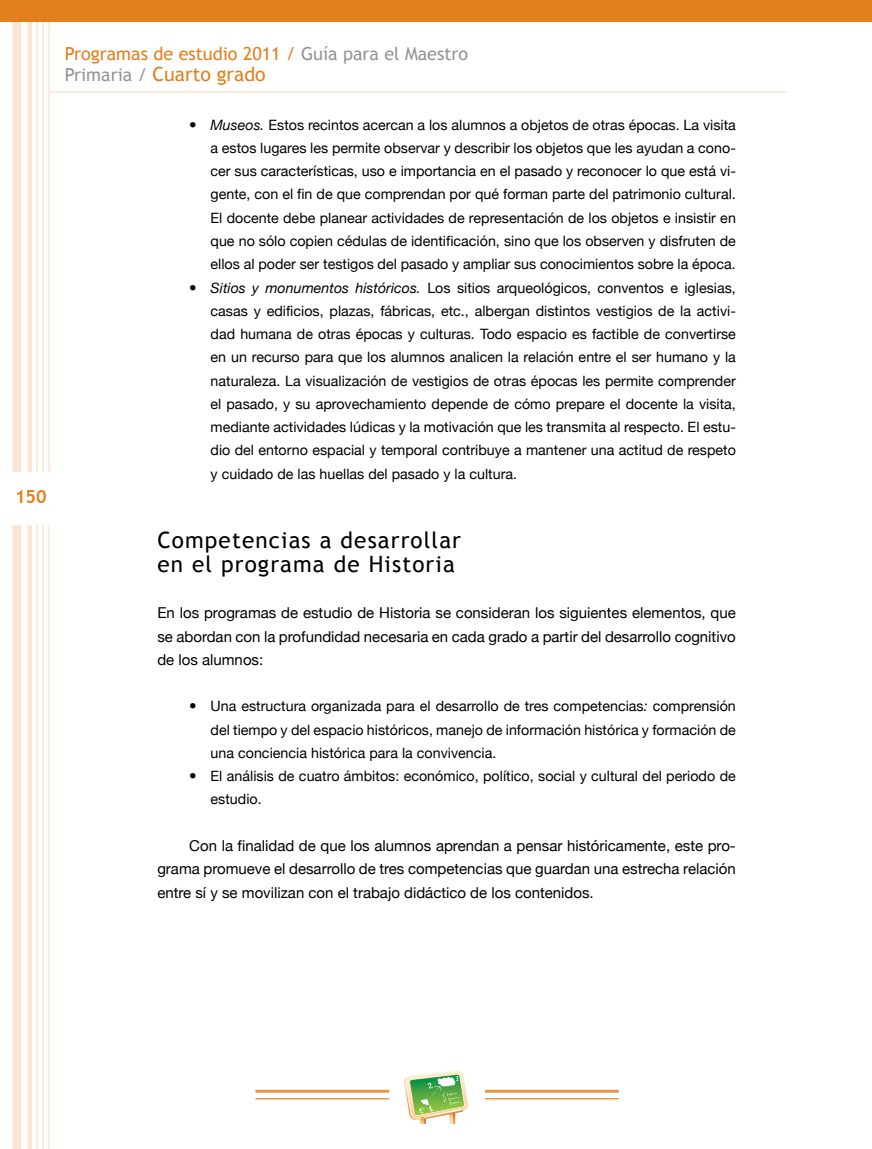
<style>
.page{position:relative;width:872px;height:1149px;background:#fff}
.page>*{position:absolute;margin:0;border:0;box-sizing:border-box;transform-origin:0 0}
.t1{font:22.5px/24px "Trebuchet MS";letter-spacing:.05em;color:#000}
.t2{font:19.5px "Trebuchet MS";color:#e37f1c}
.t3{font:18px "Trebuchet MS";color:#e37f1c}
.t4{font:700 18px "Trebuchet MS";color:#e37f1c}
.t5{font:15px/23.2px "Helvetica Neue";color:#000;text-align:justify}
.t6{font:14.25px/23.2px "Helvetica Neue";color:#000;text-align:justify}
.s1{color:#939598}
.s2{font-size:18px;color:#939598}
.s3{font-style:italic;font-size:15px}
.s4{font-style:italic}
.s5{font-size:15px}
</style>
<div class="page">
<div style="left:12px;top:0;width:9px;height:1148px;background:#f9e5d2"></div>
<div style="left:27px;top:0;width:5px;height:1148px;background:#f9e5d2"></div>
<hr style="left:36px;top:0;width:2px;height:1148px;background:#e37f1c">
<hr style="left:42px;top:0;width:2px;height:1148px;background:#e37f1c">
<hr style="left:48px;top:0;width:2px;height:1148px;background:#e37f1c">
<div style="left:0;top:472px;width:108px;height:52px;background:#fff"></div>
<div style="left:0;top:0;width:872px;height:22px;background:#e37f1c"></div>
<hr style="left:50px;top:91px;width:737px;height:1px;background:#e37f1c">
<svg style="left:404px;top:1070px;width:64px;height:53px"></svg>
<hr style="left:485px;top:1089px;width:134px;height:3px;background:#e37f1c">
<hr style="left:255px;top:1089px;width:134px;height:3px;background:#e37f1c">
<hr style="left:485px;top:1097px;width:134px;height:2px;background:#e37f1c">
<hr style="left:255px;top:1097px;width:134px;height:2px;background:#e37f1c">
<p class="t4" style="left:15px;top:485px;width:33px">150</p>
<p class="t3" style="left:65px;top:43px;width:405px">Programas de estudio 2011 / <span class="s1">Guía para el Maestro</span></p>
<h2 class="t2" style="left:65px;top:62px;width:202px"><span class="s2">Primaria /</span> Cuarto grado</h2>
<p class="t6" style="left:210px;top:113px;width:527px;text-indent:-21px"><span class="s3">•</span> <span class="s4">Museos.</span> Estos recintos acercan a los alumnos a objetos de otras épocas. La visita a estos lugares les permite observar y describir los objetos que les ayudan a cono&shy;cer sus características, uso e importancia en el pasado y reconocer lo que está vi&shy;gente, con el fin de que comprendan por qué forman parte del patrimonio cultural.<br>El docente debe planear actividades de representación de los objetos e insistir en que no sólo copien cédulas de identificación, sino que los observen y disfruten de ellos al poder ser testigos del pasado y ampliar sus conocimientos sobre la época.</p>
<p class="t6" style="left:210px;top:275px;width:527px;text-indent:-21px"><span class="s3">•</span> <span class="s4">Sitios y monumentos históricos.</span> Los sitios arqueológicos, conventos e iglesias, casas y edificios, plazas, fábricas, etc., albergan distintos vestigios de la activi&shy;dad humana de otras épocas y culturas. Todo espacio es factible de convertirse en un recurso para que los alumnos analicen la relación entre el ser humano y la naturaleza. La visualización de vestigios de otras épocas les permite comprender el pasado, y su aprovechamiento depende de cómo prepare el docente la visita, mediante actividades lúdicas y la motivación que les transmita al respecto. El estu&shy;dio del entorno espacial y temporal contribuye a mantener una actitud de respeto y cuidado de las huellas del pasado y la cultura.</p>
<h1 class="t1" style="left:157px;top:528px;width:305px">Competencias a desarrollar en el programa de Historia</h1>
<p class="t5" style="left:157px;top:601px;width:580px">En los programas de estudio de Historia se consideran los siguientes elementos, que se abordan con la profundidad necesaria en cada grado a partir del desarrollo cognitivo de los alumnos:</p>
<p class="t6" style="left:210px;top:694px;width:527px;text-indent:-21px"><span class="s5">•</span> Una estructura organizada para el desarrollo de tres competencias<span class="s4">:</span> comprensión del tiempo y del espacio históricos, manejo de información histórica y formación de una conciencia histórica para la convivencia.</p>
<p class="t6" style="left:210px;top:764px;width:527px;text-indent:-21px"><span class="s5">•</span> El análisis de cuatro ámbitos: económico, político, social y cultural del periodo de estudio.</p>
<p class="t5" style="left:157px;top:833px;width:580px;text-indent:32px">Con la finalidad de que los alumnos aprendan a pensar históricamente, este pro&shy;grama promueve el desarrollo de tres competencias que guardan una estrecha relación entre sí y se movilizan con el trabajo didáctico de los contenidos.</p>
</div>
